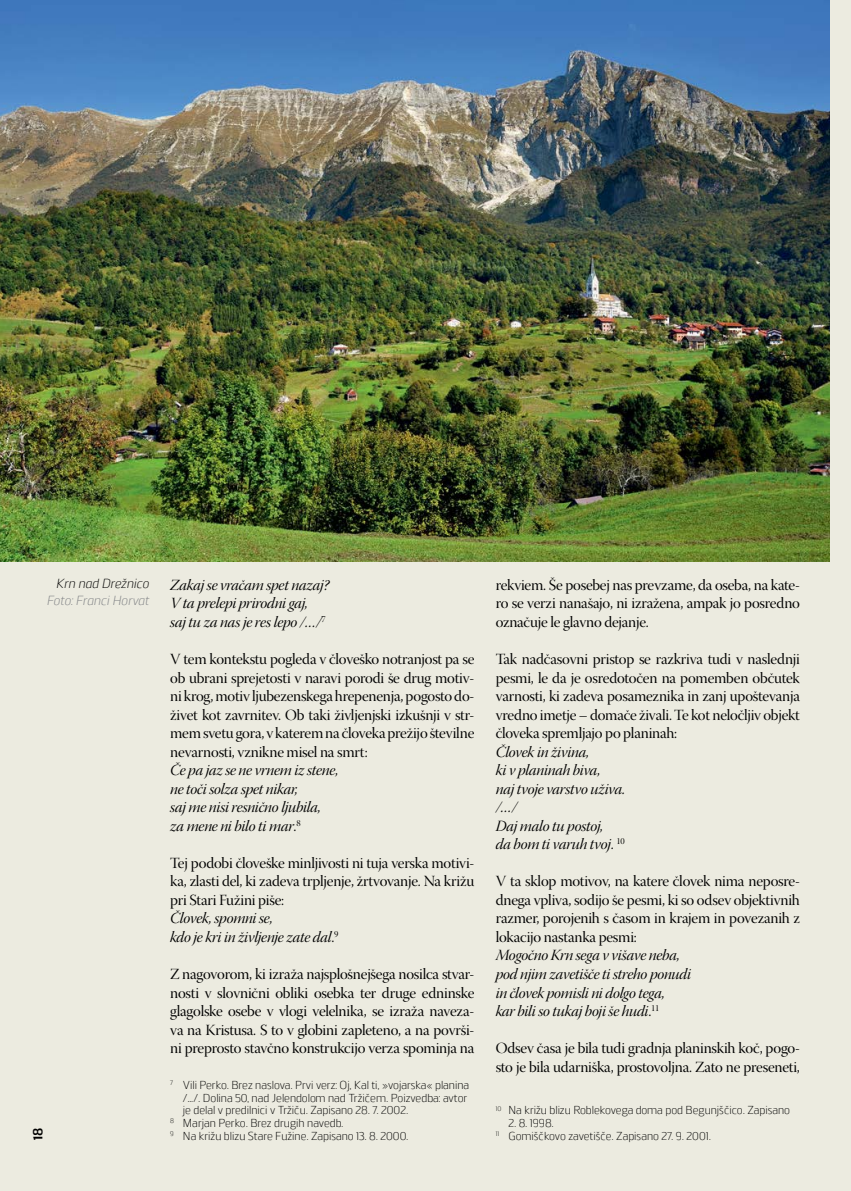
<style>
.page{position:relative;width:851px;height:1191px;background:#fff}
.page>*{position:absolute;margin:0;border:0;box-sizing:border-box;transform-origin:0 0}
.A_body{font:15.45px/18.6px "Warnock Pro Disp";letter-spacing:-.015em;color:#000;text-align:justify}
.A_body-2{font:15.45px "Warnock Pro It Disp";letter-spacing:-.015em;color:#000}
.t1{font:700 13.5px "Juhl";color:#000}
.A_podnapisi{font:italic 300 13.2px/16.5px "Juhl";color:#808285;text-align:right}
.A_opombe{font:300 11.55px/12.8px "Juhl";color:#000}
.s1{color:#000}
.s2{font-family:"Warnock Pro Disp"}
</style>
<div class="page">
<div style="left:0;top:0;width:850px;height:1191px;background:#ecebe0"></div>
<img style="left:0;top:0;width:829px;height:561px">
<p class="A_podnapisi" style="left:46px;top:574px;width:104px"><span class="s1">Krn nad Drežnico<br></span>Foto: Franci Horvat</p>
<p class="t1" style="left:28px;top:1140px;width:14px;rotate:-90deg">18</p>
<p class="A_body-2" style="left:170px;top:576px;width:161px">Zakaj se vračam spet nazaj?</p>
<p class="A_body-2" style="left:170px;top:595px;width:139px">V ta prelepi prirodni gaj,</p>
<p class="A_body-2" style="left:170px;top:613px;width:157px">saj tu za nas je res lepo /…/<sup>7</sup></p>
<p class="A_body" style="left:170px;top:651px;width:306px">V tem kontekstu pogleda v človeško notranjost pa se ob ubrani sprejetosti v naravi porodi še drug motiv&shy;ni krog, motiv ljubezenskega hrepenenja, pogosto do&shy;živet kot zavrnitev. Ob taki življenjski izkušnji v str&shy;mem svetu gora, v katerem na človeka prežijo številne nevarnosti, vznikne misel na smrt:</p>
<p class="A_body-2" style="left:170px;top:761px;width:170px">Če pa jaz se ne vrnem iz stene,</p>
<p class="A_body-2" style="left:170px;top:780px;width:129px">ne toči solza spet nikar,</p>
<p class="A_body-2" style="left:170px;top:798px;width:152px">saj me nisi resnično ljubila,</p>
<p class="A_body-2" style="left:170px;top:817px;width:132px">za mene ni bilo ti mar<span class="s2">.</span><sup>8</sup></p>
<p class="A_body" style="left:170px;top:855px;width:306px">Tej podobi človeške minljivosti ni tuja verska motivi&shy;ka, zlasti del, ki zadeva trpljenje, žrtvovanje. Na križu pri Stari Fužini piše:</p>
<p class="A_body-2" style="left:170px;top:910px;width:104px">Človek, spomni se,</p>
<p class="A_body-2" style="left:170px;top:928px;width:170px">kdo je kri in življenje zate dal<span class="s2">.</span><sup>9</sup></p>
<p class="A_body" style="left:170px;top:966px;width:306px">Z nagovorom, ki izraža najsplošnejšega nosilca stvar&shy;nosti v slovnični obliki osebka ter druge edninske glagolske osebe v vlogi velelnika, se izraža naveza&shy;va na Kristusa. S to v globini zapleteno, a na površi&shy;ni preprosto stavčno konstrukcijo verza spominja na</p>
<p class="A_opombe" style="left:183px;top:1077px;width:288px;text-indent:-13px"><sup>7</sup> Vili Perko. Brez naslova. Prvi verz: Oj, Kal ti, »vojarska« planina /…/. Dolina 50, nad Jelendolom nad Tržičem. Poizvedba: avtor je delal v predilnici v Tržiču. Zapisano 28. 7. 2002.</p>
<p class="A_opombe" style="left:170px;top:1115px;width:175px"><sup>8</sup> Marjan Perko. Brez drugih navedb.</p>
<p class="A_opombe" style="left:170px;top:1128px;width:239px"><sup>9</sup> Na križu blizu Stare Fužine. Zapisano 13. 8. 2000.</p>
<p class="A_body" style="left:495px;top:577px;width:306px">rekviem. Še posebej nas prevzame, da oseba, na kate&shy;ro se verzi nanašajo, ni izražena, ampak jo posredno označuje le glavno dejanje.</p>
<p class="A_body" style="left:495px;top:651px;width:306px">Tak nadčasovni pristop se razkriva tudi v naslednji pesmi, le da je osredotočen na pomemben občutek varnosti, ki zadeva posameznika in zanj upoštevanja vredno imetje – domače živali. Te kot neločljiv objekt človeka spremljajo po planinah:</p>
<p class="A_body-2" style="left:495px;top:743px;width:95px">Človek in živina,</p>
<p class="A_body-2" style="left:495px;top:761px;width:106px">ki v planinah biva,</p>
<p class="A_body-2" style="left:495px;top:780px;width:131px">naj tvoje varstvo uživa.</p>
<p class="A_body-2" style="left:495px;top:798px;width:23px">/…/</p>
<p class="A_body-2" style="left:495px;top:817px;width:109px">Daj malo tu postoj,</p>
<p class="A_body-2" style="left:495px;top:836px;width:131px">da bom ti varuh tvoj<span class="s2">.</span> <sup>10</sup></p>
<p class="A_body" style="left:495px;top:874px;width:306px">V ta sklop motivov, na katere človek nima neposre&shy;dnega vpliva, sodijo še pesmi, ki so odsev objektivnih razmer, porojenih s časom in krajem in povezanih z lokacijo nastanka pesmi:</p>
<p class="A_body-2" style="left:495px;top:947px;width:186px">Mogočno Krn sega v višave neba,</p>
<p class="A_body-2" style="left:495px;top:965px;width:197px">pod njim zavetišče ti streho ponudi</p>
<p class="A_body-2" style="left:495px;top:984px;width:171px">in človek pomisli ni dolgo tega,</p>
<p class="A_body-2" style="left:495px;top:1002px;width:165px">kar bili so tukaj boji še hudi<span class="s2">.</span><sup>11</sup></p>
<p class="A_body" style="left:495px;top:1040px;width:306px">Odsev časa je bila tudi gradnja planinskih koč, pogo&shy;sto je bila udarniška, prostovoljna. Zato ne preseneti,</p>
<p class="A_opombe" style="left:495px;top:1103px;width:296px"><sup>10</sup> Na križu blizu Roblekovega doma pod Begunjščico. Zapisano</p>
<p class="A_opombe" style="left:508px;top:1115px;width:47px">2. 8. 1998.</p>
<p class="A_opombe" style="left:495px;top:1128px;width:217px"><sup>11</sup> Gomiščkovo zavetišče. Zapisano 27. 9. 2001.</p>
</div>
